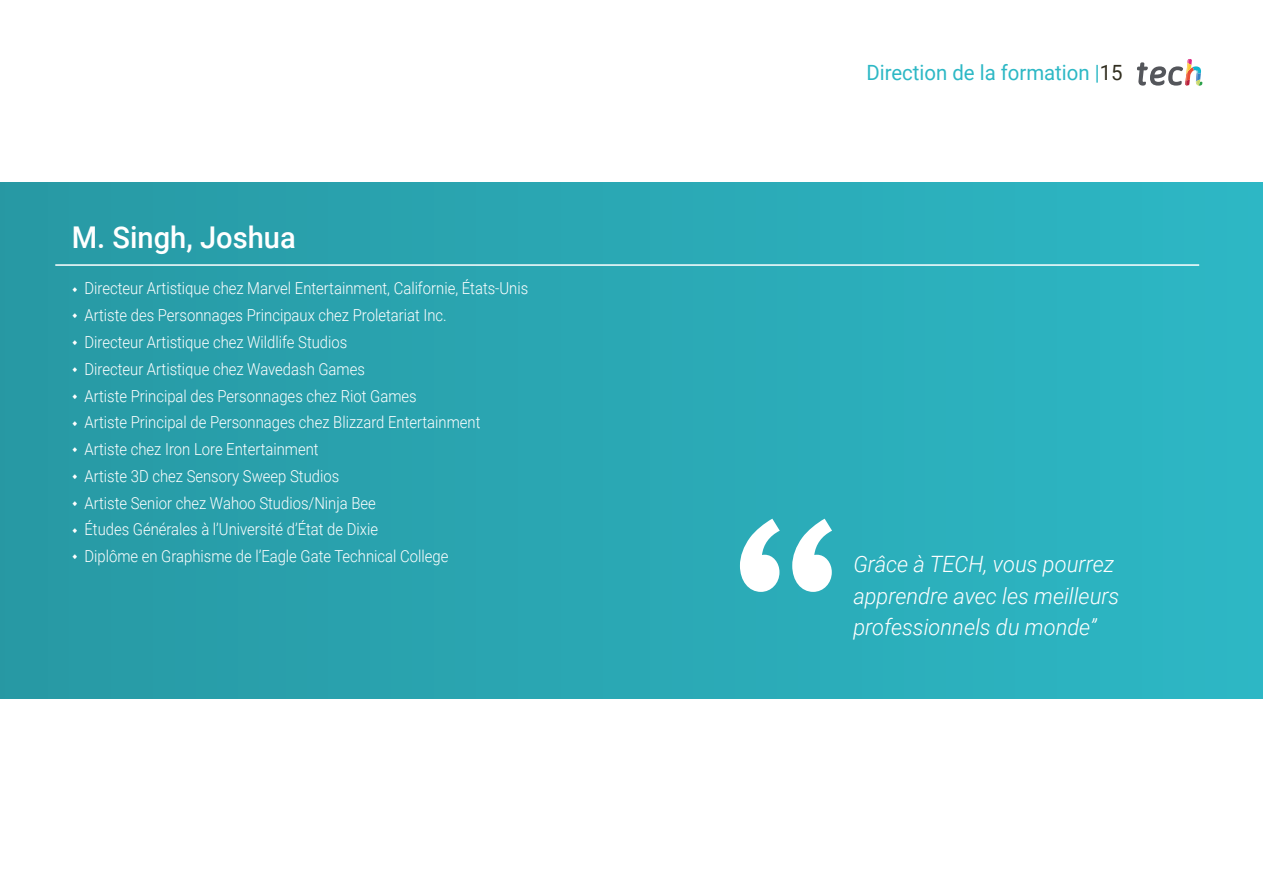
<style>
.page{position:relative;width:1263px;height:893px;background:#fff}
.page>*{position:absolute;margin:0;border:0;box-sizing:border-box;transform-origin:0 0}
.t1{font:500 30px "Roboto";color:#fff}
.t2{font:italic 300 22.5px/31.5px "Roboto";color:#fff}
.t3{font:21px "Roboto";color:#2db8c5}
.t4{font:300 16.5px/26.7px "Roboto";color:#fff;scale:.9 1}
.s1{color:#312e20}
</style>
<div class="page">
<div style="left:0;top:182px;width:1263px;height:516px;background:linear-gradient(to right,#2799a4,#2db7c5)"></div>
<hr style="left:55px;top:264px;width:1144px;height:2px;background:#fff">
<svg style="left:1137px;top:59px;width:65px;height:27px"></svg>
<svg style="left:740px;top:519px;width:92px;height:73px"></svg>
<svg style="left:73px;top:287px;width:4px;height:5px"></svg>
<svg style="left:73px;top:314px;width:4px;height:5px"></svg>
<svg style="left:73px;top:340px;width:4px;height:5px"></svg>
<svg style="left:73px;top:367px;width:4px;height:5px"></svg>
<svg style="left:73px;top:394px;width:4px;height:5px"></svg>
<svg style="left:73px;top:421px;width:4px;height:5px"></svg>
<svg style="left:73px;top:447px;width:4px;height:5px"></svg>
<svg style="left:73px;top:474px;width:4px;height:5px"></svg>
<svg style="left:73px;top:501px;width:4px;height:5px"></svg>
<svg style="left:73px;top:528px;width:4px;height:5px"></svg>
<svg style="left:73px;top:554px;width:4px;height:5px"></svg>
<h1 class="t1" style="left:72px;top:216px;width:226px">M. Singh, Joshua</h1>
<p class="t4" style="left:85px;top:275px;width:495px">Directeur Artistique chez Marvel Entertainment, Californie, États-Unis Artiste des Personnages Principaux chez Proletariat Inc.<br>Directeur Artistique chez Wildlife Studios<br>Directeur Artistique chez Wavedash Games<br>Artiste Principal des Personnages chez Riot Games<br>Artiste Principal de Personnages chez Blizzard Entertainment<br>Artiste chez Iron Lore Entertainment<br>Artiste 3D chez Sensory Sweep Studios<br>Artiste Senior chez Wahoo Studios/Ninja Bee<br>Études Générales à l’Université d’État de Dixie<br>Diplôme en Graphisme de l’Eagle Gate Technical College</p>
<p class="t3" style="left:866px;top:57px;width:258px">Direction de la formation |<span class="s1">15</span></p>
<h2 class="t2" style="left:853px;top:548px;width:268px">Grâce à TECH, vous pourrez apprendre avec les meilleurs professionnels du monde”</h2>
</div>
